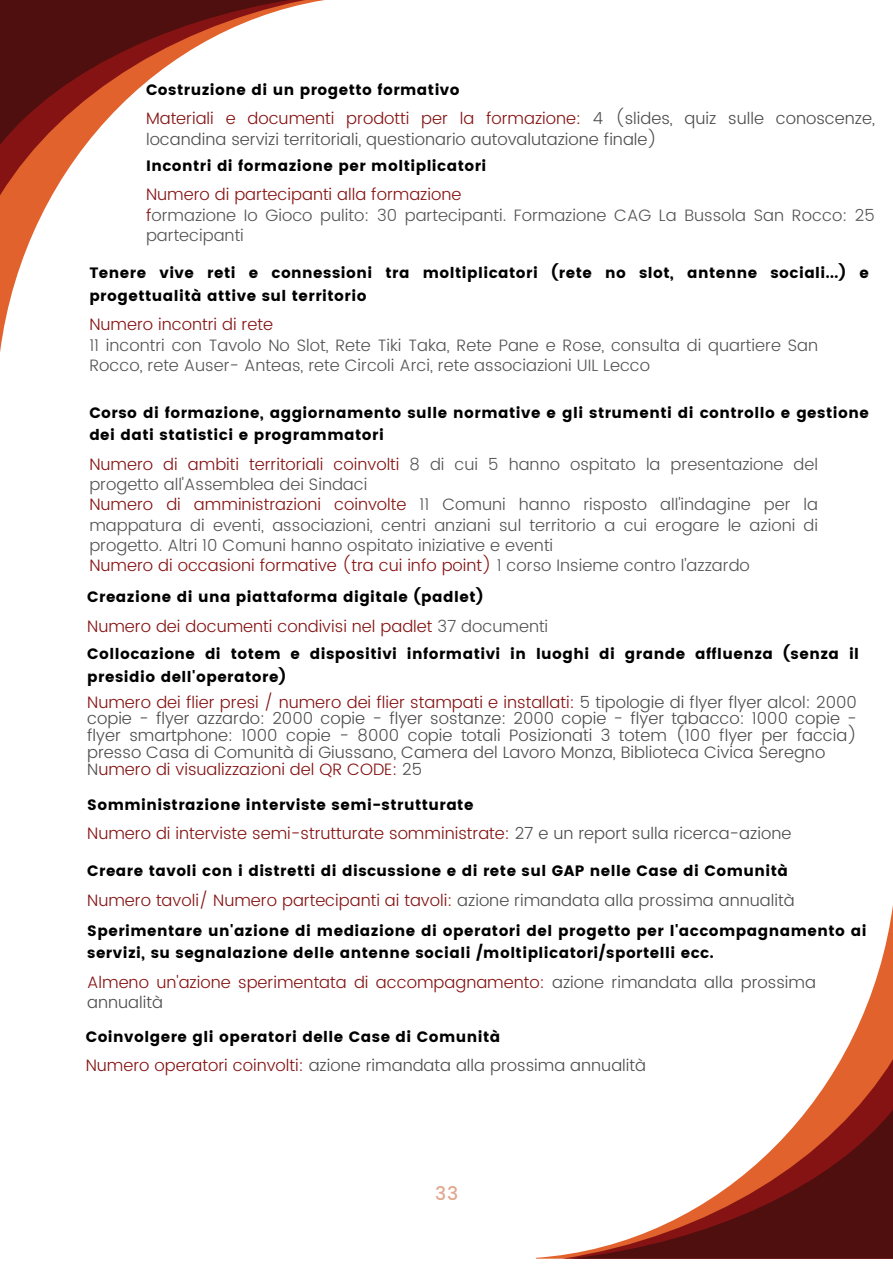
<style>
.page{position:relative;width:893px;height:1264px;background:#fff}
.page>*{position:absolute;margin:0;border:0;box-sizing:border-box;transform-origin:0 0}
.t1{font:500 18.75px "Poppins";color:#e1a991}
.t2{font:300 16.5px/20.2px "Poppins";color:#545454}
.t3{font:300 16.5px/16.8px "Poppins";color:#4d4d4d}
.t4{font:300 16.5px/20.2px "Poppins";color:#851313}
.t5{font:15px/22.5px "Poppins";letter-spacing:.035em;color:#000}
.s1{color:#851313}
.s2{color:#545454}
.s3{color:#4d4d4d}
</style>
<div class="page">
<svg style="left:0;top:195px;width:52px;height:157px"></svg>
<svg style="left:0;top:0;width:325px;height:195px"></svg>
<svg style="left:0;top:0;width:322px;height:145px"></svg>
<svg style="left:536px;top:912px;width:356px;height:346px"></svg>
<svg style="left:562px;top:1058px;width:330px;height:200px"></svg>
<svg style="left:571px;top:1109px;width:321px;height:149px"></svg>
<p class="t5" style="left:146px;top:78px;width:315px">Costruzione di un progetto formativo</p>
<p class="t3" style="left:146px;top:108px;width:730px;line-height:20.2px"><span class="s1">Materiali e documenti prodotti per la formazione:</span> 4 (slides, quiz sulle conoscenze, locandina servizi territoriali, questionario autovalutazione finale)</p>
<p class="t5" style="left:146px;top:154px;width:342px">Incontri di formazione per moltiplicatori</p>
<p class="t2" style="left:146px;top:185px;width:730px"><span class="s1">Numero di partecipanti alla formazione<br>f</span>ormazione Io Gioco pulito: 30 partecipanti. Formazione CAG La Bussola San Rocco: 25 partecipanti</p>
<p class="t5" style="left:89px;top:262px;width:781px">Tenere vive reti e connessioni tra moltiplicatori (rete no slot, antenne sociali...) e progettualità attive sul territorio</p>
<p class="t4" style="left:89px;top:314px;width:185px">Numero incontri di rete</p>
<p class="t2" style="left:89px;top:335px;width:730px">11 incontri con Tavolo No Slot, Rete Tiki Taka, Rete Pane e Rose, consulta di quartiere San<br>Rocco, rete Auser- Anteas, rete Circoli Arci, rete associazioni UIL Lecco</p>
<p class="t5" style="left:89px;top:401px;width:781px">Corso di formazione, aggiornamento sulle normative e gli strumenti di controllo e gestione dei dati statistici e programmatori</p>
<p class="t2" style="left:89px;top:454px;width:730px"><span class="s1">Numero di ambiti territoriali coinvolti</span> 8 di cui 5 hanno ospitato la presentazione del progetto all'Assemblea dei Sindaci<br><span class="s1">Numero di amministrazioni coinvolte</span> 11 Comuni hanno risposto all'indagine per la mappatura di eventi, associazioni, centri anziani sul territorio a cui erogare le azioni di progetto. Altri 10 Comuni hanno ospitato iniziative e eventi<br><span class="s1">Numero di occasioni formative (tra cui info point)</span> 1 corso Insieme contro l'azzardo</p>
<p class="t5" style="left:87px;top:586px;width:397px">Creazione di una piattaforma digitale (padlet)</p>
<p class="t4" style="left:87px;top:616px;width:462px">Numero dei documenti condivisi nel padlet <span class="s2">37 documenti</span></p>
<p class="t5" style="left:87px;top:642px;width:773px">Collocazione di totem e dispositivi informativi in luoghi di grande affluenza (senza il presidio dell'operatore)</p>
<p class="t3" style="left:87px;top:693px;width:771px"><span class="s1">Numero dei flier presi / numero dei flier stampati e installati:</span> 5 tipologie di flyer flyer alcol: 2000 copie - flyer azzardo: 2000 copie - flyer sostanze: 2000 copie - flyer tabacco: 1000 copie - flyer smartphone: 1000 copie - 8000 copie totali Posizionati 3 totem (100 flyer per faccia) presso Casa di Comunità di Giussano, Camera del Lavoro Monza, Biblioteca Civica Seregno N<span class="s1">umero di visualizzazioni del QR CODE:</span> 25</p>
<p class="t5" style="left:87px;top:793px;width:388px">Somministrazione interviste semi-strutturate</p>
<p class="t4" style="left:87px;top:823px;width:705px">Numero di interviste semi-strutturate somministrate: <span class="s3">27 e un report sulla ricerca-azione</span></p>
<p class="t5" style="left:87px;top:859px;width:702px">Creare tavoli con i distretti di discussione e di rete sul GAP nelle Case di Comunità</p>
<p class="t4" style="left:87px;top:890px;width:708px">Numero tavoli/ Numero partecipanti ai tavoli: <span class="s3">azione rimandata alla prossima annualità</span></p>
<p class="t5" style="left:87px;top:919px;width:781px">Sperimentare un'azione di mediazione di operatori del progetto per l'accompagnamento ai servizi, su segnalazione delle antenne sociali /moltiplicatori/sportelli ecc.</p>
<p class="t4" style="left:87px;top:971px;width:730px">Almeno un'azione sperimentata di accompagnamento: <span class="s3">azione rimandata alla prossima annualità</span></p>
<p class="t5" style="left:86px;top:1025px;width:416px">Coinvolgere gli operatori delle Case di Comunità</p>
<p class="t3" style="left:86px;top:1057px;width:561px"><span class="s1">Numero operatori coinvolti:</span> azione rimandata alla prossima annualità</p>
<p class="t1" style="left:435px;top:1182px;width:24px">33</p>
</div>
